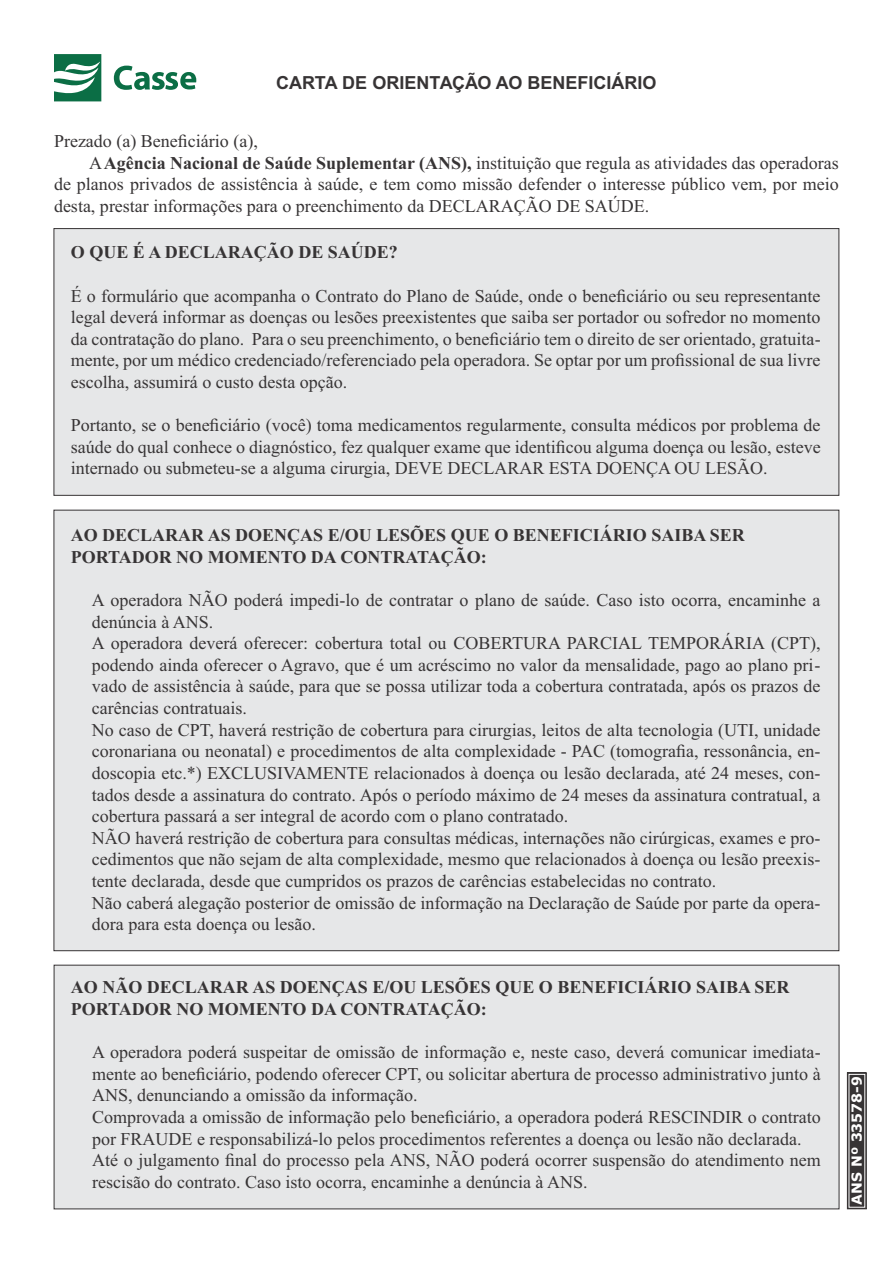
<style>
.page{position:relative;width:893px;height:1263px;background:#fff}
.page>*{position:absolute;margin:0;border:0;box-sizing:border-box;transform-origin:0 0}
.t1{font:18px/21.6px "Times New Roman";color:#373435;text-align:justify}
.t2{font:700 18px/21.6px "Times New Roman";color:#373435}
.t3{font:700 18px "Arial";color:#373435}
.t4{font:700 13.95px "Verdana";color:#fff}
.s1{font-weight:700}
</style>
<div class="page">
<div style="left:54px;top:229px;width:785px;height:266px;background:#e6e7e8"></div>
<div style="left:54px;top:228px;width:785px;height:267px;border:1px solid #373435"></div>
<div style="left:54px;top:510px;width:785px;height:441px;background:#e6e7e8"></div>
<div style="left:54px;top:965px;width:785px;height:244px;background:#e6e7e8"></div>
<div style="left:847px;top:1073px;width:19px;height:136px;background:#373435"></div>
<div style="left:847px;top:1072px;width:19px;height:137px;border:1px solid #373435"></div>
<svg style="left:114px;top:66px;width:82px;height:24px"></svg>
<svg style="left:54px;top:54px;width:47px;height:47px"></svg>
<p class="t3" style="left:276px;top:76px;width:382px">CARTA DE ORIENTAÇÃO AO BENEFICIÁRIO</p>
<p class="t1" style="left:54px;top:132px;width:205px">Prezado (a) Beneficiário (a),</p>
<p class="t1" style="left:89px;top:153px;width:751px">A<span class="s1">Agência Nacional de Saúde Suplementar (ANS),</span> instituição que regula as atividades das operadoras</p>
<p class="t1" style="left:54px;top:175px;width:786px">de planos privados de assistência à saúde, e tem como missão defender o interesse público vem, por meio</p>
<p class="t1" style="left:54px;top:197px;width:597px">desta, prestar informações para o preenchimento da DECLARAÇÃO DE SAÚDE.</p>
<p class="t2" style="left:71px;top:243px;width:329px">O QUE É A DECLARAÇÃO DE SAÚDE?</p>
<p class="t1" style="left:71px;top:286px;width:751px">É o formulário que acompanha o Contrato do Plano de Saúde, onde o beneficiário ou seu representante legal deverá informar as doenças ou lesões preexistentes que saiba ser portador ou sofredor no momento da contratação do plano. Para o seu preenchimento, o beneficiário tem o direito de ser orientado, gratuita&shy;mente, por um médico credenciado/referenciado pela operadora. Se optar por um profissional de sua livre escolha, assumirá o custo desta opção.</p>
<p class="t1" style="left:71px;top:416px;width:751px">Portanto, se o beneficiário (você) toma medicamentos regularmente, consulta médicos por problema de saúde do qual conhece o diagnóstico, fez qualquer exame que identificou alguma doença ou lesão, esteve internado ou submeteu-se a alguma cirurgia, DEVE DECLARAR ESTA DOENÇA OU LESÃO.</p>
<p class="t2" style="left:71px;top:526px;width:676px">AO DECLARAR AS DOENÇAS E/OU LESÕES QUE O BENEFICIÁRIO SAIBA SER<br>PORTADOR NO MOMENTO DA CONTRATAÇÃO:</p>
<p class="t1" style="left:92px;top:591px;width:730px;text-align:left">A operadora NÃO poderá impedi-lo de contratar o plano de saúde. Caso isto ocorra, encaminhe a denúncia à ANS.<br>A operadora deverá oferecer: cobertura total ou COBERTURA PARCIAL TEMPORÁRIA (CPT), podendo ainda oferecer o Agravo, que é um acréscimo no valor da mensalidade, pago ao plano pri&shy;vado de assistência à saúde, para que se possa utilizar toda a cobertura contratada, após os prazos de carências contratuais.<br>No caso de CPT, haverá restrição de cobertura para cirurgias, leitos de alta tecnologia (UTI, unidade coronariana ou neonatal) e procedimentos de alta complexidade - PAC (tomografia, ressonância, en&shy;doscopia etc.*) EXCLUSIVAMENTE relacionados à doença ou lesão declarada, até 24 meses, con&shy;tados desde a assinatura do contrato. Após o período máximo de 24 meses da assinatura contratual, a cobertura passará a ser integral de acordo com o plano contratado.<br>NÃO haverá restrição de cobertura para consultas médicas, internações não cirúrgicas, exames e pro&shy;cedimentos que não sejam de alta complexidade, mesmo que relacionados à doença ou lesão preexis&shy;tente declarada, desde que cumpridos os prazos de carências estabelecidas no contrato.<br>Não caberá alegação posterior de omissão de informação na Declaração de Saúde por parte da opera&shy;dora para esta doença ou lesão.</p>
<p class="t2" style="left:71px;top:978px;width:720px">AO NÃO DECLARAR AS DOENÇAS E/OU LESÕES QUE O BENEFICIÁRIO SAIBA SER<br>PORTADOR NO MOMENTO DA CONTRATAÇÃO:</p>
<p class="t1" style="left:92px;top:1043px;width:730px;text-align:left">A operadora poderá suspeitar de omissão de informação e, neste caso, deverá comunicar imediata&shy;mente ao beneficiário, podendo oferecer CPT, ou solicitar abertura de processo administrativo junto à ANS, denunciando a omissão da informação.<br>Comprovada a omissão de informação pelo beneficiário, a operadora poderá RESCINDIR o contrato por FRAUDE e responsabilizá-lo pelos procedimentos referentes a doença ou lesão não declarada.<br>Até o julgamento final do processo pela ANS, NÃO poderá ocorrer suspensão do atendimento nem rescisão do contrato. Caso isto ocorra, encaminhe a denúncia à ANS.</p>
<p class="t4" style="left:851px;top:1204px;width:130px;rotate:-90deg">ANS Nº 33578-9</p>
</div>
